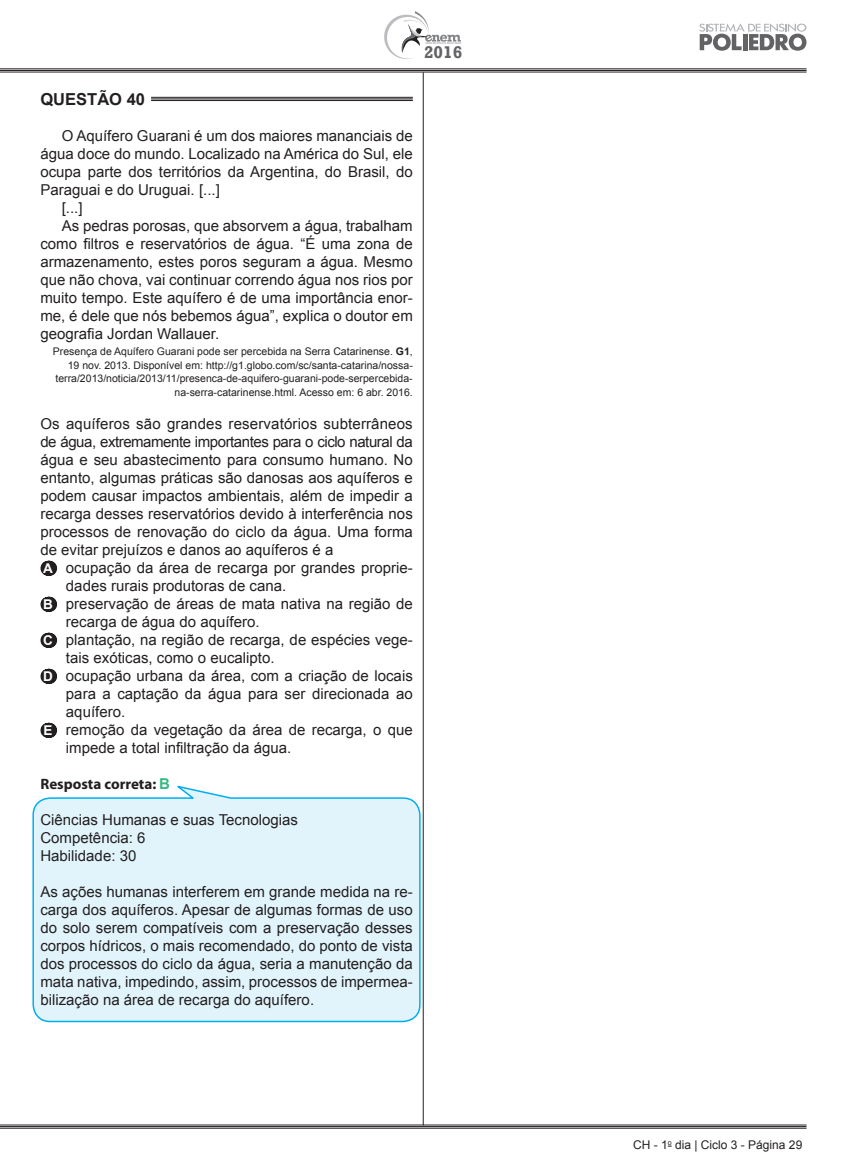
<style>
.page{position:relative;width:847px;height:1174px;background:#fff}
.page>*{position:absolute;margin:0;border:0;box-sizing:border-box;transform-origin:0 0}
.t1{font:700 17.4px "Rockwell";color:#636366}
.t2{font:700 16.5px "Arial";color:#231f20}
.t3{font:15px/18px "Arial";color:#231f20}
.t4{font:15px "Arial";letter-spacing:-.03em;color:#231f20}
.t5{font:700 15px "Myriad Pro";color:#231f20}
.t6{font:12px "Arial";color:#231f20}
.t7{font:10.5px/13.5px "Arial";color:#231f20;text-align:right}
.s1{font-weight:700}
.s2{font-weight:700;font-size:13.5px;color:#fff}
.s3{font-family:"Arial";color:#38b983}
</style>
<div class="page">
<svg style="left:32px;top:785px;width:389px;height:238px;background:#def3fb"></svg>
<hr style="left:423px;top:72px;width:1px;height:1053px;background:#231f20">
<hr style="left:0;top:69px;width:806px;height:1px;background:#231f20">
<hr style="left:0;top:70px;width:806px;height:1px;background:#231f20">
<hr style="left:0;top:72px;width:806px;height:1px;background:#231f20">
<hr style="left:0;top:1124px;width:806px;height:1px;background:#231f20">
<hr style="left:0;top:1126px;width:806px;height:1px;background:#231f20">
<hr style="left:0;top:1128px;width:806px;height:1px;background:#231f20">
<svg style="left:699px;top:23px;width:107px;height:28px"></svg>
<svg style="left:384px;top:11px;width:77px;height:48px"></svg>
<hr style="left:151px;top:97px;width:261px;height:1px;background:#231f20">
<hr style="left:151px;top:98px;width:261px;height:1px;background:#231f20">
<hr style="left:151px;top:100px;width:261px;height:1px;background:#231f20">
<svg style="left:48px;top:561px;width:2px;height:15px"></svg>
<svg style="left:48px;top:597px;width:2px;height:15px"></svg>
<svg style="left:48px;top:633px;width:2px;height:15px"></svg>
<svg style="left:48px;top:669px;width:2px;height:15px"></svg>
<svg style="left:48px;top:723px;width:2px;height:15px"></svg>
<p class="t1" style="left:424px;top:42px;width:40px">2016</p>
<p class="t2" style="left:40px;top:88px;width:106px">QUESTÃO 40</p>
<p class="t3" style="left:62px;top:127px;width:352px">O Aquífero Guarani é um dos maiores mananciais de</p>
<p class="t3" style="left:40px;top:145px;width:374px">água doce do mundo. Localizado na América do Sul, ele</p>
<p class="t3" style="left:40px;top:163px;width:374px">ocupa parte dos territórios da Argentina, do Brasil, do</p>
<p class="t3" style="left:40px;top:181px;width:181px">Paraguai e do Uruguai. [...]</p>
<p class="t3" style="left:62px;top:199px;width:22px">[...]</p>
<p class="t3" style="left:62px;top:217px;width:352px">As pedras porosas, que absorvem a água, trabalham</p>
<p class="t3" style="left:40px;top:235px;width:374px">como filtros e reservatórios de água. “É uma zona de</p>
<p class="t3" style="left:40px;top:253px;width:374px">armazenamento, estes poros seguram a água. Mesmo</p>
<p class="t3" style="left:40px;top:271px;width:374px">que não chova, vai continuar correndo água nos rios por</p>
<p class="t3" style="left:40px;top:289px;width:374px">muito tempo. Este aquífero é de uma importância enor-</p>
<p class="t3" style="left:40px;top:307px;width:374px">me, é dele que nós bebemos água”, explica o doutor em</p>
<p class="t3" style="left:40px;top:325px;width:180px">geografia Jordan Wallauer.</p>
<p class="t7" style="left:53px;top:345px;width:361px">Presença de Aquífero Guarani pode ser percebida na Serra Catarinense. <span class="s1">G1</span>, 19 nov. 2013. Disponível em: http://g1.globo.com/sc/santa-catarina/nossa&shy;terra/2013/noticia/2013/11/presenca-de-aquifero-guarani-pode-serpercebida&shy;na-serra-catarinense.html. Acesso em: 6 abr. 2016.</p>
<p class="t3" style="left:40px;top:415px;width:374px">Os aquíferos são grandes reservatórios subterrâneos</p>
<p class="t4" style="left:40px;top:431px;width:373px">de água, extremamente importantes para o ciclo natural da</p>
<p class="t3" style="left:40px;top:451px;width:374px">água e seu abastecimento para consumo humano. No</p>
<p class="t3" style="left:40px;top:469px;width:374px">entanto, algumas práticas são danosas aos aquíferos e</p>
<p class="t3" style="left:40px;top:487px;width:374px">podem causar impactos ambientais, além de impedir a</p>
<p class="t3" style="left:40px;top:505px;width:374px">recarga desses reservatórios devido à interferência nos</p>
<p class="t3" style="left:40px;top:523px;width:374px">processos de renovação do ciclo da água. Uma forma</p>
<p class="t3" style="left:40px;top:541px;width:294px">de evitar prejuízos e danos ao aquíferos é a</p>
<p class="t3" style="left:43px;top:559px;width:371px"><span class="s2">A</span> ocupação da área de recarga por grandes proprie-</p>
<p class="t3" style="left:66px;top:577px;width:222px">dades rurais produtoras de cana.</p>
<p class="t3" style="left:43px;top:595px;width:371px"><span class="s2">B</span> preservação de áreas de mata nativa na região de</p>
<p class="t3" style="left:66px;top:613px;width:195px">recarga de água do aquífero.</p>
<p class="t3" style="left:43px;top:631px;width:371px"><span class="s2">C</span> plantação, na região de recarga, de espécies vege-</p>
<p class="t3" style="left:66px;top:649px;width:210px">tais exóticas, como o eucalipto.</p>
<p class="t3" style="left:43px;top:667px;width:371px"><span class="s2">D</span> ocupação urbana da área, com a criação de locais</p>
<p class="t3" style="left:66px;top:685px;width:348px">para a captação da água para ser direcionada ao</p>
<p class="t3" style="left:66px;top:703px;width:61px">aquífero.</p>
<p class="t3" style="left:44px;top:721px;width:370px"><span class="s2">E</span> remoção da vegetação da área de recarga, o que</p>
<p class="t3" style="left:66px;top:739px;width:227px">impede a total infiltração da água.</p>
<p class="t5" style="left:40px;top:774px;width:131px">Resposta correta: <span class="s3">B</span></p>
<p class="t3" style="left:40px;top:811px;width:259px">Ciências Humanas e suas Tecnologias<br>Competência: 6<br>Habilidade: 30</p>
<p class="t3" style="left:40px;top:883px;width:374px;text-align:justify">As ações humanas interferem em grande medida na re&shy;carga dos aquíferos. Apesar de algumas formas de uso do solo serem compatíveis com a preservação desses corpos hídricos, o mais recomendado, do ponto de vista dos processos do ciclo da água, seria a manutenção da mata nativa, impedindo, assim, processos de impermea&shy;bilização na área de recarga do aquífero.</p>
<p class="t6" style="left:632px;top:1136px;width:171px">CH - 1<sup>o</sup> dia | Ciclo 3 - Página 29</p>
</div>
